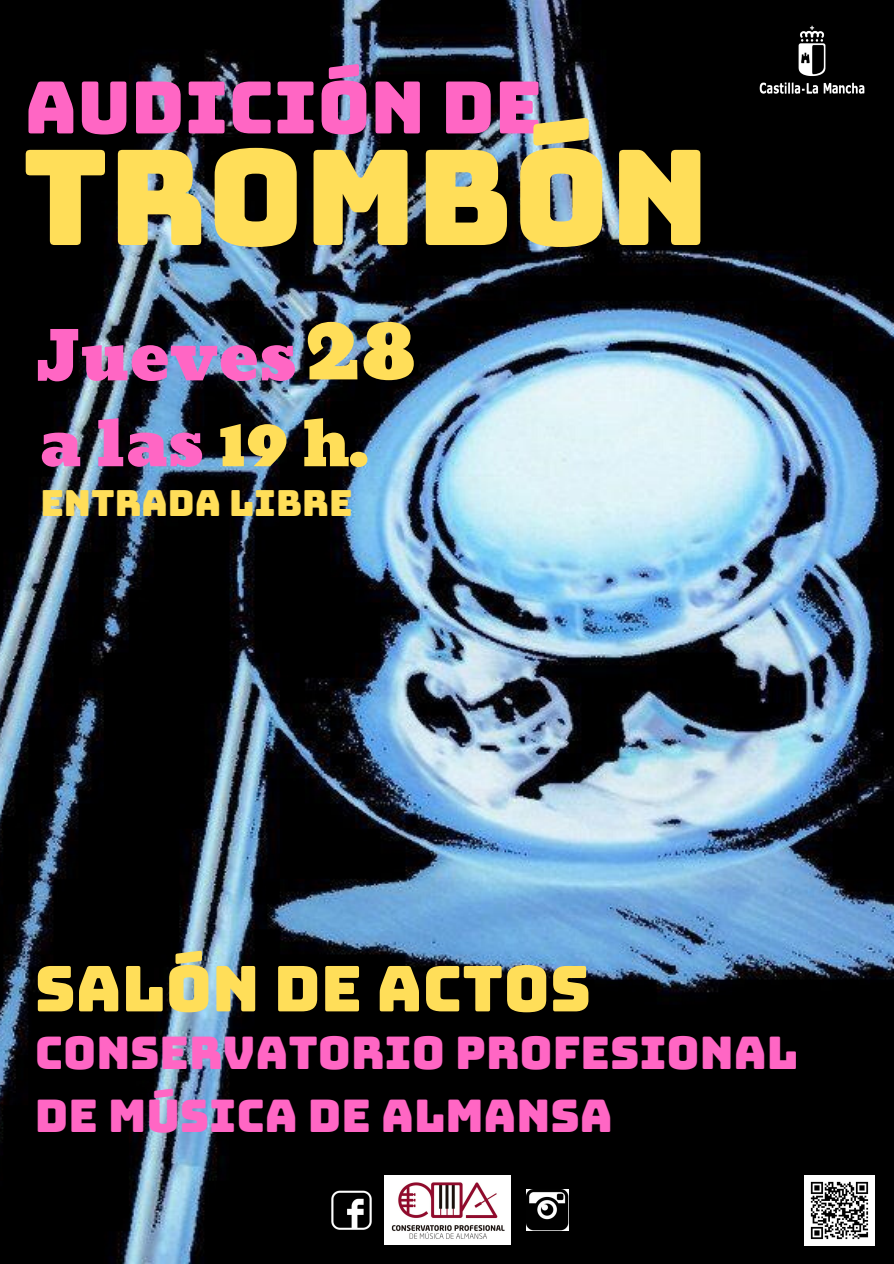
<style>
.page{position:relative;width:894px;height:1264px;background:#fff}
.page>*{position:absolute;margin:0;border:0;box-sizing:border-box;transform-origin:0 0}
.t1{font:132.15px "Bungee";color:#ffde59}
.t2{font:85.8px "Bevan";color:#ffde59}
.t3{font:72px "Bungee";color:#ff66c4}
.t4{font:66px "Bevan";color:#ff66c4}
.t5{font:63px "Bungee";color:#ffde59}
.t6{font:63px "Bevan";color:#ff66c4}
.t7{font:45px/63px "Bungee";color:#ff66c4}
.t8{font:36px "Bungee";color:#ffde59}
.s1{color:#ffde59}
</style>
<div class="page">
<img style="left:0;top:0;width:893px;height:1263px">
<img style="left:385px;top:1175px;width:125px;height:69px">
<img style="left:724px;top:0;width:169px;height:119px">
<img style="left:330px;top:1189px;width:41px;height:41px">
<img style="left:526px;top:1189px;width:42px;height:41px">
<img style="left:804px;top:1175px;width:70px;height:70px">
<h3 class="t3" style="left:25px;top:71px;width:519px">AUDICIÓN DE</h3>
<h1 class="t1" style="left:22px;top:131px;width:688px">TROMBÓN</h1>
<h2 class="t2" style="left:304px;top:280px;width:113px">28</h2>
<h3 class="t6" style="left:39px;top:393px;width:330px">a las <span class="s1">19 h.</span></h3>
<h3 class="t4" style="left:36px;top:304px;width:264px">Jueves</h3>
<p class="t8" style="left:40px;top:485px;width:313px">ENTRADA LIBRE</p>
<h3 class="t5" style="left:35px;top:957px;width:557px">SALÓN DE ACTOS</h3>
<p class="t7" style="left:35px;top:1021px;width:764px">CONSERVATORIO PROFESIONAL<br>DE MÚSICA DE ALMANSA</p>
</div>
